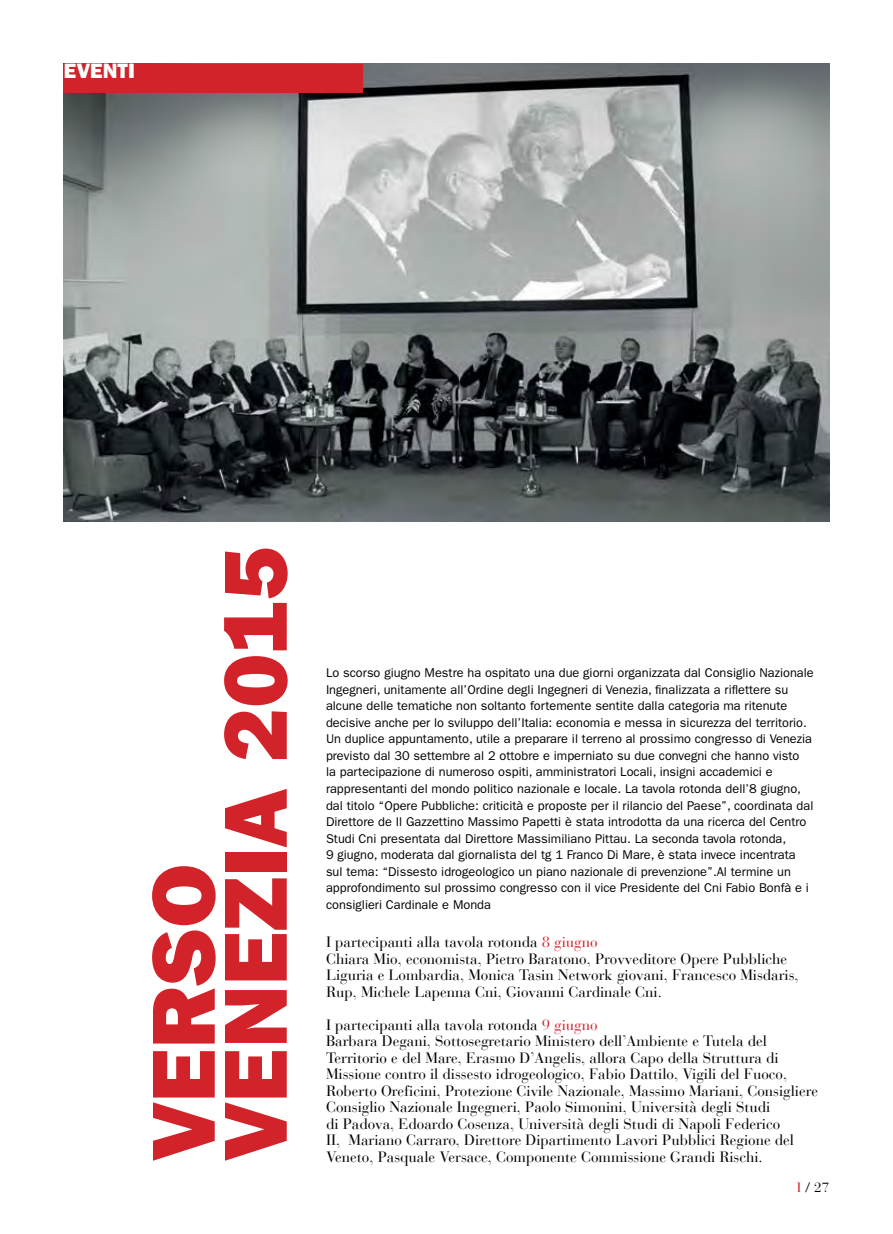
<style>
.page{position:relative;width:893px;height:1234px;background:#fff}
.page>*{position:absolute;margin:0;border:0;box-sizing:border-box;transform-origin:0 0}
.t1{font:90px/72px "ITC Franklin Gothic Std Hvy";color:#d2232a}
.t2{font:21px "ITC Franklin Gothic Std Hvy";color:#fff}
.t3{font:15px/16.5px "Bauer Bodoni LT";color:#000}
.t4{font:13.5px "Bauer Bodoni LT";color:#000}
.t5{font:12.75px/16.5px "ITC Franklin Gothic Std";color:#000}
.s1{color:#d2232a}
</style>
<div class="page">
<img style="left:64px;top:64px;width:765px;height:457px">
<div style="left:64px;top:64px;width:299px;height:28px;background:#d2232a"></div>
<p class="t2" style="left:64px;top:59px;width:72px">EVENTI</p>
<p class="t1" style="left:148px;top:1161px;width:617px;rotate:-90deg">VERSO<br>VENEZIA 2015</p>
<p class="t5" style="left:326px;top:664px;width:489px">Lo scorso giugno Mestre ha ospitato una due giorni organizzata dal Consiglio Nazionale Ingegneri, unitamente all’Ordine degli Ingegneri di Venezia, finalizzata a riflettere su alcune delle tematiche non soltanto fortemente sentite dalla categoria ma ritenute decisive anche per lo sviluppo dell’Italia: economia e messa in sicurezza del territorio.<br>Un duplice appuntamento, utile a preparare il terreno al prossimo congresso di Venezia previsto dal 30 settembre al 2 ottobre e imperniato su due convegni che hanno visto<br>la partecipazione di numeroso ospiti, amministratori Locali, insigni accademici e rappresentanti del mondo politico nazionale e locale. La tavola rotonda dell’8 giugno, dal titolo “Opere Pubbliche: criticità e proposte per il rilancio del Paese”, coordinata dal Direttore de Il Gazzettino Massimo Papetti è stata introdotta da una ricerca del Centro Studi Cni presentata dal Direttore Massimiliano Pittau. La seconda tavola rotonda,<br>9 giugno, moderata dal giornalista del tg 1 Franco Di Mare, è stata invece incentrata sul tema: “Dissesto idrogeologico un piano nazionale di prevenzione”.Al termine un approfondimento sul prossimo congresso con il vice Presidente del Cni Fabio Bonfà e i consiglieri Cardinale e Monda</p>
<p class="t3" style="left:326px;top:933px;width:474px">I partecipanti alla tavola rotonda <span class="s1">8 giugno<br></span>Chiara Mio, economista, Pietro Baratono, Provveditore Opere Pubbliche Liguria e Lombardia, Monica Tasin Network giovani, Francesco Misdaris, Rup, Michele Lapenna Cni, Giovanni Cardinale Cni.</p>
<p class="t3" style="left:326px;top:1016px;width:494px">I partecipanti alla tavola rotonda <span class="s1">9 giugno<br></span>Barbara Degani, Sottosegretario Ministero dell’Ambiente e Tutela del Territorio e del Mare, Erasmo D’Angelis, allora Capo della Struttura di Missione contro il dissesto idrogeologico, Fabio Dattilo, Vigili del Fuoco, Roberto Oreficini, Protezione Civile Nazionale, Massimo Mariani, Consigliere Consiglio Nazionale Ingegneri, Paolo Simonini, Università degli Studi<br>di Padova, Edoardo Cosenza, Università degli Studi di Napoli Federico<br>II, Mariano Carraro, Direttore Dipartimento Lavori Pubblici Regione del</p>
<p class="t3" style="left:326px;top:1148px;width:438px">Veneto, Pasquale Versace, Componente Commissione Grandi Rischi.</p>
<p class="t4" style="left:797px;top:1179px;width:34px"><span class="s1">I</span> / 27</p>
</div>
